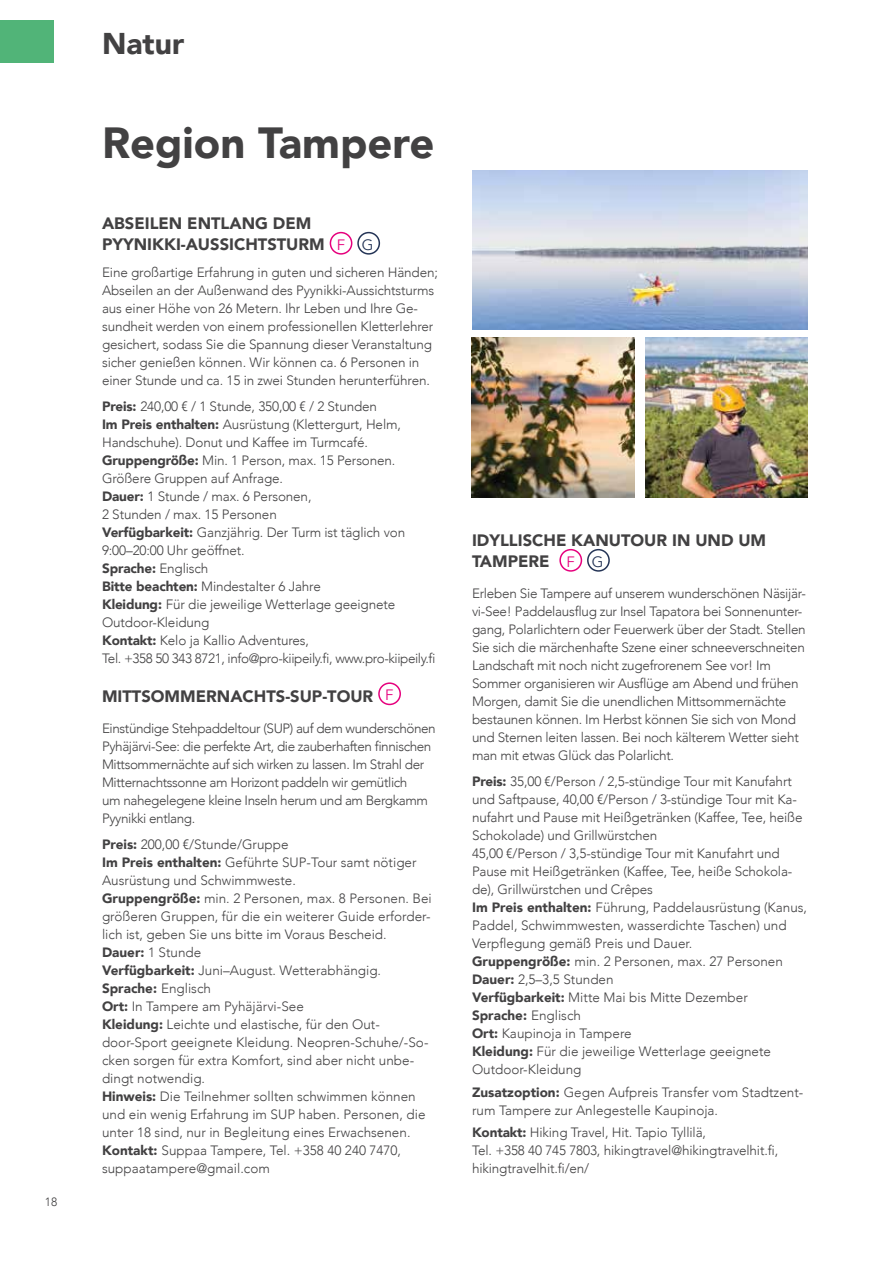
<style>
.page{position:relative;width:893px;height:1263px;background:#fff}
.page>*{position:absolute;margin:0;border:0;box-sizing:border-box;transform-origin:0 0}
.t1{font:900 43.5px "Avenir";color:#424142}
.t2{font:900 30px "Avenir";color:#424142}
.t3{font:900 16.5px/21px "Avenir";color:#424142}
.t4{font:300 13.5px/18px "Avenir";letter-spacing:-.01em;color:#424142}
.t5{font:300 13.5px/18px "Avenir";letter-spacing:-.03em;color:#424142}
.t6{font:300 12px "Avenir";color:#424142}
.s1{font-weight:400;font-size:15px;color:#e6007d}
.s2{font-weight:400;font-size:15px;color:#243456}
.s3{font-weight:900}
</style>
<div class="page">
<div style="left:0;top:20px;width:54px;height:42px;background:#51b478"></div>
<img style="left:472px;top:338px;width:163px;height:159px">
<div style="left:330px;top:232px;width:22px;height:23px;border:2px solid #e6007d;border-radius:50%"></div>
<div style="left:357px;top:232px;width:23px;height:23px;border:2px solid #243456;border-radius:50%"></div>
<div style="left:378px;top:682px;width:23px;height:23px;border:2px solid #e6007d;border-radius:50%"></div>
<img style="left:472px;top:170px;width:336px;height:159px">
<img style="left:645px;top:338px;width:163px;height:159px">
<div style="left:559px;top:549px;width:23px;height:23px;border:2px solid #e6007d;border-radius:50%"></div>
<div style="left:587px;top:549px;width:23px;height:23px;border:2px solid #243456;border-radius:50%"></div>
<p class="t6" style="left:45px;top:1195px;width:14px">18</p>
<h2 class="t2" style="left:102px;top:26px;width:84px">Natur</h2>
<h1 class="t1" style="left:102px;top:118px;width:334px">Region Tampere</h1>
<p class="t3" style="left:102px;top:213px;width:273px">ABSEILEN ENTLANG DEM<br>PYYNIKKI-AUSSICHTSTURM <span class="s1">F</span> <span class="s2">G</span></p>
<p class="t4" style="left:102px;top:263px;width:337px">Eine großartige Erfahrung in guten und sicheren Händen; Abseilen an der Außenwand des Pyynikki-Aussichtsturms aus einer Höhe von 26 Metern . Ihr Leben und Ihre Ge&shy;sundheit werden von einem professionellen Kletterlehrer gesichert, sodass Sie die Spannung dieser Veranstaltung sicher genießen können . Wir können ca . 6 Personen in einer Stunde und ca . 15 in zwei Stunden herunterführen .</p>
<p class="t4" style="left:102px;top:398px;width:335px"><span class="s3">Preis:</span> 240,00 € / 1 Stunde, 350,00 € / 2 Stunden<br><span class="s3">Im Preis enthalten:</span> Ausrüstung (Klettergurt, Helm, Handschuhe) . Donut und Kaffee im Turmcafé .<br><span class="s3">Gruppengröße:</span> Min . 1 Person, max . 15 Personen .<br>Größere Gruppen auf Anfrage .<br><span class="s3">Dauer:</span> 1 Stunde / max . 6 Personen,<br>2 Stunden / max . 15 Personen<br><span class="s3">Verfügbarkeit:</span> Ganzjährig . Der Turm ist täglich von 9:00–20:00 Uhr geöffnet .<br><span class="s3">Sprache:</span> Englisch<br><span class="s3">Bitte beachten:</span> Mindestalter 6 Jahre<br><span class="s3">Kleidung:</span> Für die jeweilige Wetterlage geeignete Outdoor-Kleidung<br><span class="s3">Kontakt:</span> Kelo ja Kallio Adventures,<br>Tel. +358 50 343 8721, info@pro-kiipeily.fi, www.pro-kiipeily.fi</p>
<p class="t3" style="left:102px;top:686px;width:293px">MITTSOMMERNACHTS-SUP-TOUR <span class="s1">F</span></p>
<p class="t5" style="left:102px;top:719px;width:335px">Einstündige Stehpaddeltour (SUP) auf dem wunderschönen Pyhäjärvi-See: die perfekte Art, die zauberhaften finnischen Mittsommernächte auf sich wirken zu lassen . Im Strahl der Mitternachtssonne am Horizont paddeln wir gemütlich<br>um nahegelegene kleine Inseln herum und am Bergkamm Pyynikki entlang .</p>
<p class="t4" style="left:102px;top:836px;width:331px"><span class="s3">Preis:</span> 200,00 €/Stunde/Gruppe<br><span class="s3">Im Preis enthalten:</span> Geführte SUP-Tour samt nötiger Ausrüstung und Schwimmweste .<br><span class="s3">Gruppengröße:</span> min . 2 Personen, max . 8 Personen . Bei größeren Gruppen, für die ein weiterer Guide erforder&shy;lich ist, geben Sie uns bitte im Voraus Bescheid .<br><span class="s3">Dauer:</span> 1 Stunde<br><span class="s3">Verfügbarkeit:</span> Juni–August . Wetterabhängig .<br><span class="s3">Sprache:</span> Englisch<br><span class="s3">Ort:</span> In Tampere am Pyhäjärvi-See<br><span class="s3">Kleidung:</span> Leichte und elastische, für den Out&shy;door-Sport geeignete Kleidung . Neopren-Schuhe/-So&shy;cken sorgen für extra Komfort, sind aber nicht unbe&shy;dingt notwendig .<br><span class="s3">Hinweis:</span> Die Teilnehmer sollten schwimmen können und ein wenig Erfahrung im SUP haben . Personen, die unter 18 sind, nur in Begleitung eines Erwachsenen .<br><span class="s3">Kontakt:</span> Suppaa Tampere, Tel . +358 40 240 7470, suppaatampere@gmail .com</p>
<p class="t3" style="left:472px;top:530px;width:296px">IDYLLISCHE KANUTOUR IN UND UM<br>TAMPERE <span class="s1">F</span> <span class="s2">G</span></p>
<p class="t4" style="left:472px;top:584px;width:335px">Erleben Sie Tampere auf unserem wunderschönen Näsijär&shy;vi-See! Paddelausflug zur Insel Tapatora bei Sonnenunter&shy;gang, Polarlichtern oder Feuerwerk über der Stadt . Stellen Sie sich die märchenhafte Szene einer schneeverschneiten Landschaft mit noch nicht zugefrorenem See vor! Im Sommer organisieren wir Ausflüge am Abend und frühen Morgen, damit Sie die unendlichen Mittsommernächte bestaunen können . Im Herbst können Sie sich von Mond und Sternen leiten lassen . Bei noch kälterem Wetter sieht man mit etwas Glück das Polarlicht .</p>
<p class="t4" style="left:472px;top:773px;width:337px"><span class="s3">Preis:</span> 35,00 €/Person / 2,5-stündige Tour mit Kanufahrt und Saftpause, 40,00 €/Person / 3-stündige Tour mit Ka&shy;nufahrt und Pause mit Heißgetränken (Kaffee, Tee, heiße Schokolade) und Grillwürstchen<br>45,00 €/Person / 3,5-stündige Tour mit Kanufahrt und Pause mit Heißgetränken (Kaffee, Tee, heiße Schokola&shy;de), Grillwürstchen und Crêpes<br><span class="s3">Im Preis enthalten:</span> Führung, Paddelausrüstung (Kanus, Paddel, Schwimmwesten, wasserdichte Taschen) und Verpflegung gemäß Preis und Dauer.<br><span class="s3">Gruppengröße:</span> min . 2 Personen, max . 27 Personen <span class="s3">Dauer:</span> 2,5–3,5 Stunden<br><span class="s3">Verfügbarkeit:</span> Mitte Mai bis Mitte Dezember<br><span class="s3">Sprache:</span> Englisch<br><span class="s3">Ort:</span> Kaupinoja in Tampere<br><span class="s3">Kleidung:</span> Für die jeweilige Wetterlage geeignete Outdoor-Kleidung</p>
<p class="t4" style="left:472px;top:1083px;width:333px"><span class="s3">Zusatzoption:</span> Gegen Aufpreis Transfer vom Stadtzent&shy;rum Tampere zur Anlegestelle Kaupinoja .</p>
<p class="t4" style="left:472px;top:1123px;width:308px"><span class="s3">Kontakt:</span> Hiking Travel, Hit . Tapio Tyllilä,<br>Tel. +358 40 745 7803, hikingtravel@hikingtravelhit.fi, hikingtravelhit.fi/en/</p>
</div>
